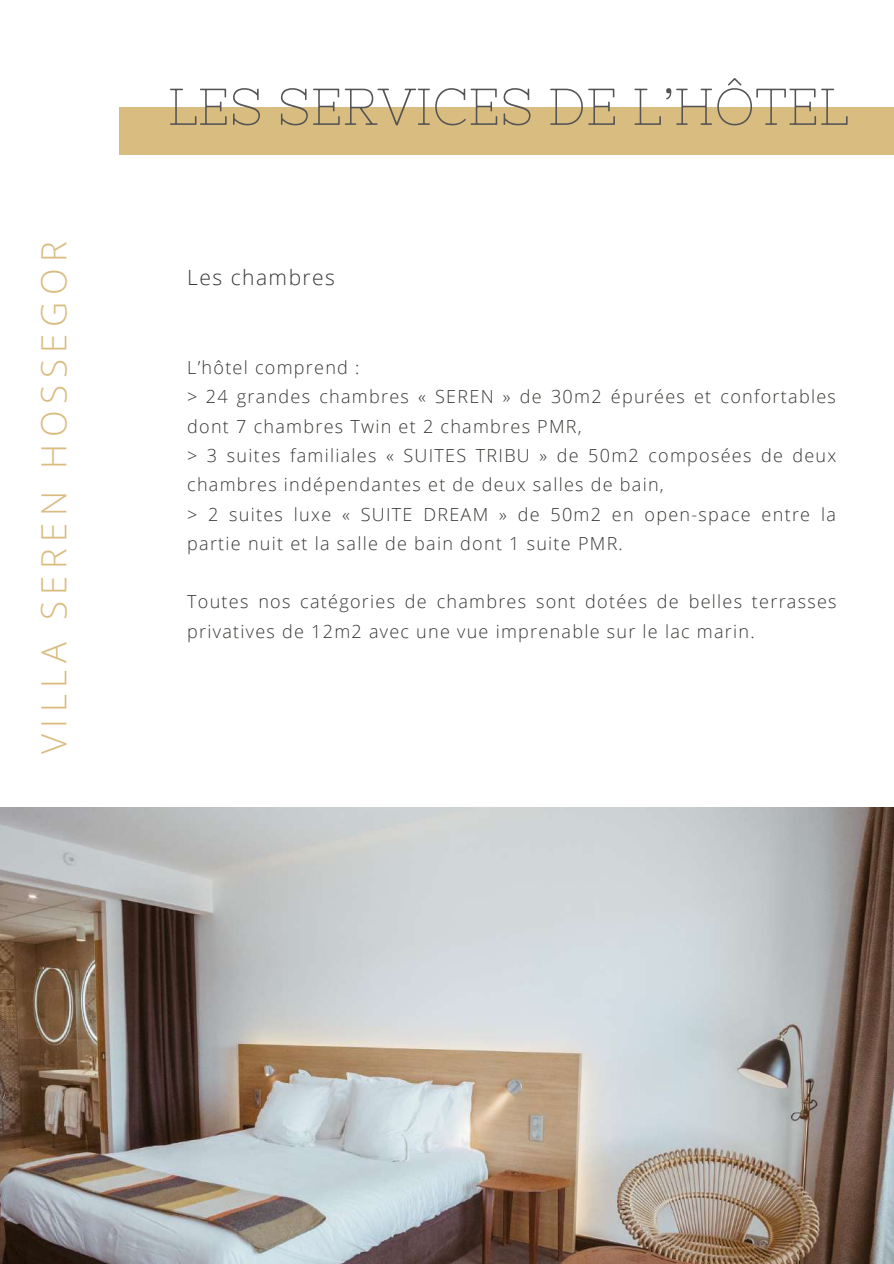
<style>
.page{position:relative;width:894px;height:1264px;background:#fff}
.page>*{position:absolute;margin:0;border:0;box-sizing:border-box;transform-origin:0 0}
.t1{font:51.75px "Nixie One";color:#545454}
.t2{font:300 34.8px "Open Sans";letter-spacing:.19em;color:#d9bc80}
.t3{font:300 21px "Open Sans";letter-spacing:.07em;color:#373734}
.t4{font:300 18px/29.2px "Open Sans";letter-spacing:.07em;color:#373734}
</style>
<div class="page">
<div style="left:119px;top:107px;width:774px;height:48px;background:#d9bc80"></div>
<img style="left:0;top:807px;width:893px;height:456px">
<h2 class="t2" style="left:29px;top:754px;width:514px;rotate:-90deg">VILLA SEREN HOSSEGOR</h2>
<h1 class="t1" style="left:168px;top:77px;width:682px">LES SERVICES DE L’HÔTEL</h1>
<p class="t3" style="left:187px;top:263px;width:149px">Les chambres</p>
<p class="t4" style="left:187px;top:352px;width:650px">L’hôtel comprend :<br>&gt; 24 grandes chambres « SEREN » de 30m2 épurées et confortables dont 7 chambres Twin et 2 chambres PMR,<br>&gt; 3 suites familiales « SUITES TRIBU » de 50m2 composées de deux chambres indépendantes et de deux salles de bain,<br>&gt; 2 suites luxe « SUITE DREAM » de 50m2 en open-space entre la partie nuit et la salle de bain dont 1 suite PMR.</p>
<p class="t4" style="left:187px;top:587px;width:650px">Toutes nos catégories de chambres sont dotées de belles terrasses privatives de 12m2 avec une vue imprenable sur le lac marin.</p>
</div>
